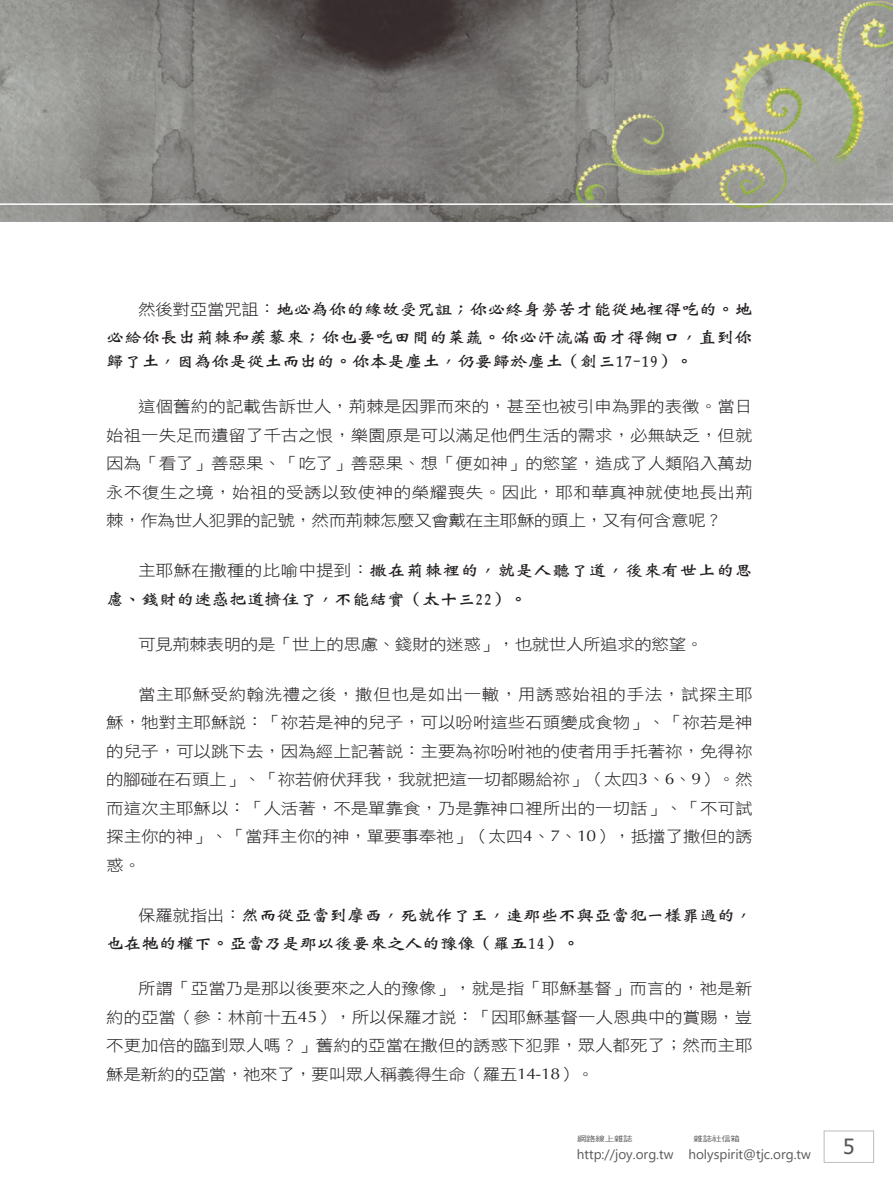
<style>
.page{position:relative;width:893px;height:1191px;background:#fff}
.page>*{position:absolute;margin:0;border:0;box-sizing:border-box;transform-origin:0 0}
.t1{font:21px "Tahoma";color:#57585a}
.t2{font:16.2px/28.5px "DF Wei Bei W7 WIN BF";letter-spacing:-.02em;color:#231f20;scale:1.11 1}
.t3{font:15.75px/28.5px "DF Hei W3 WIN BF";letter-spacing:-.01em;color:#231f20;text-align:justify;scale:1.11 1}
.t4{font:13.5px "Segoe UI";color:#57585a}
.t5{font:7.5px "DF Hei W5 WIN BF";letter-spacing:-.015em;color:#57585a;scale:1.25 1}
.s1{font-family:"DF Hei W3 WIN BF";font-size:15.75px}
.s2{font-family:"Optima"}
</style>
<div class="page">
<div style="left:824px;top:1130px;width:50px;height:32px;border:1px solid #bcbdc0"></div>
<img style="left:0;top:0;width:893px;height:221px">
<hr style="left:0;top:203px;width:893px;height:2px;background:#fff">
<p class="t2" style="left:106px;top:295px;width:584px;text-align:right"><span class="s1">然後對亞當咒詛：</span>地必為你的緣故受咒詛；你必終身勞苦才能從地裡得吃的。地<br>必給你長出荊棘和蒺藜來；你也要吃田間的菜蔬。你必汗流滿面才得餬口，直到你</p>
<p class="t2" style="left:106px;top:347px;width:531px">歸了土，因為你是從土而出的。你本是塵土，仍要歸於塵土（創三17-19）。</p>
<p class="t3" style="left:106px;top:392px;width:584px;text-indent:32px">這個舊約的記載告訴世人，荊棘是因罪而來的，甚至也被引申為罪的表徵。當日始祖一失足而遺留了千古之恨，樂園原是可以滿足他們生活的需求，必無缺乏，但就因為「看了」善惡果、「吃了」善惡果、想「便如神」的慾望，造成了人類陷入萬劫永不復生之境，始祖的受誘以致使神的榮耀喪失。因此，耶和華真神就使地長出荊棘，作為世人犯罪的記號，然而荊棘怎麼又會戴在主耶穌的頭上，又有何含意呢？</p>
<p class="t2" style="left:106px;top:556px;width:584px;text-indent:32px"><span class="s1">主耶穌在撒種的比喻中提到：</span>撒在荊棘裡的，就是人聽了道，後來有世上的思慮、錢財的迷惑把道擠住了，不能結實（太十三22）。</p>
<p class="t3" style="left:138px;top:630px;width:511px">可見荊棘表明的是「世上的思慮、錢財的迷惑」，也就世人所追求的慾望。</p>
<p class="t3" style="left:106px;top:679px;width:584px;text-indent:32px">當主耶穌受約翰洗禮之後，撒但也是如出一轍，用誘惑始祖的手法，試探主耶穌，牠對主耶穌說：「祢若是神的兒子，可以吩咐這些石頭變成食物」、「祢若是神的兒子，可以跳下去，因為經上記著說：主要為祢吩咐祂的使者用手托著祢，免得祢的腳碰在石頭上」、「祢若俯伏拜我，我就把這一切都賜給祢」（太四<span class="s2">3</span>、<span class="s2">6</span>、<span class="s2">9</span>）。然而這次主耶穌以：「人活著，不是單靠食，乃是靠神口裡所出的一切話」、「不可試探主你的神」、「當拜主你的神，單要事奉祂」（太四<span class="s2">4</span>、<span class="s2">7</span>、<span class="s2">10</span>），抵擋了撒但的誘惑。</p>
<p class="t2" style="left:106px;top:900px;width:584px;text-indent:32px"><span class="s1">保羅就指出：</span>然而從亞當到摩西，死就作了王，連那些不與亞當犯一樣罪過的，也在牠的權下。亞當乃是那以後要來之人的豫像（羅五14）。</p>
<p class="t3" style="left:106px;top:974px;width:584px;text-indent:32px">所謂「亞當乃是那以後要來之人的豫像」，就是指「耶穌基督」而言的，祂是新約的亞當（參：林前十五<span class="s2">45</span>），所以保羅才說：「因耶穌基督一人恩典中的賞賜，豈不更加倍的臨到眾人嗎？」舊約的亞當在撒但的誘惑下犯罪，眾人都死了；然而主耶穌是新約的亞當，祂來了，要叫眾人稱義得生命（羅五<span class="s2">14-18</span>）。</p>
<p class="t5" style="left:577px;top:1135px;width:46px">網路線上雜誌</p>
<p class="t5" style="left:694px;top:1135px;width:39px">雜誌社信箱</p>
<p class="t4" style="left:577px;top:1141px;width:236px">http://joy.org.tw holyspirit@tjc.org.tw</p>
<h1 class="t1" style="left:843px;top:1132px;width:13px">5</h1>
</div>
